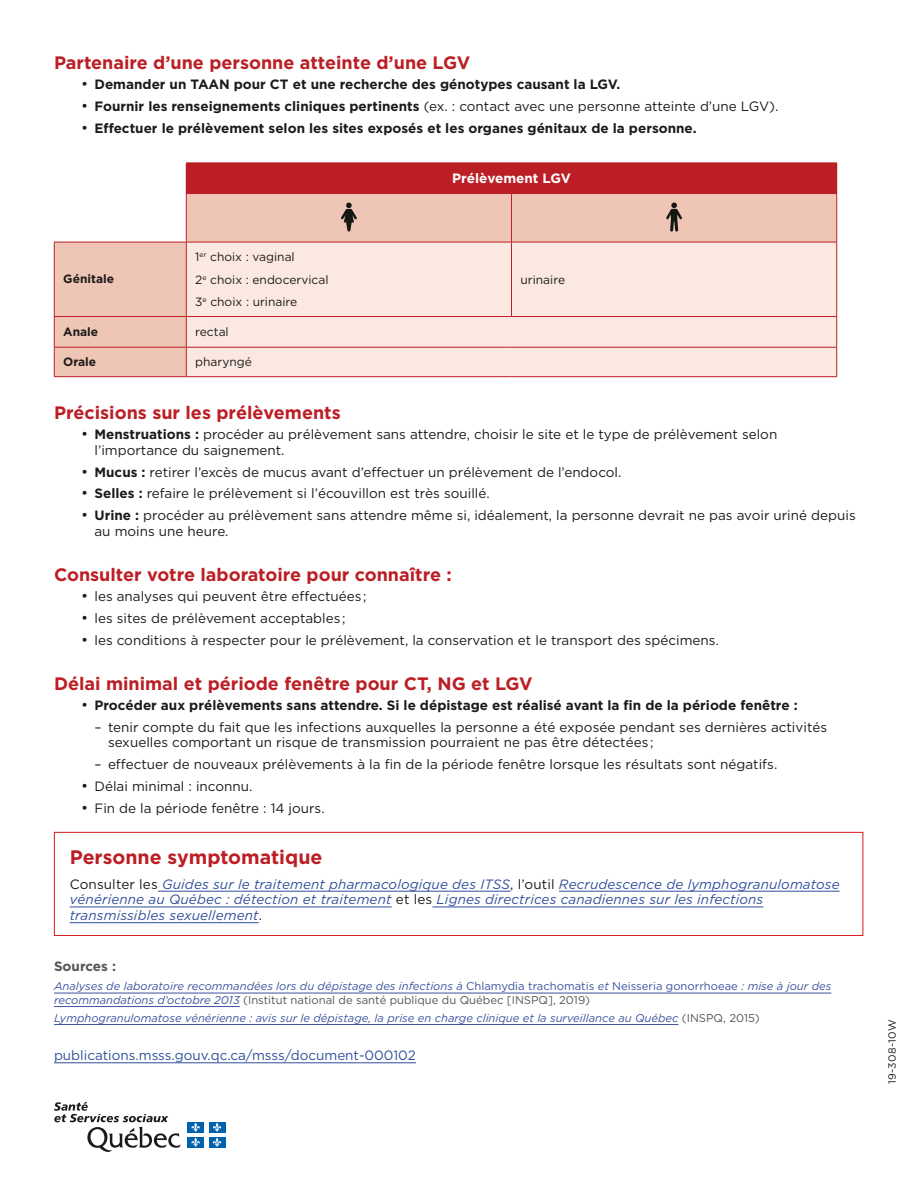
<style>
.page{position:relative;width:918px;height:1188px;background:#fff}
.page>*{position:absolute;margin:0;border:0;box-sizing:border-box;transform-origin:0 0}
.t1{font:700 19.5px "Gotham HTF";color:#bb1f25}
.t2{font:700 18px "Gotham HTF";color:#bb1f25}
.t3{font:13.5px/15.8px "Gotham HTF";color:#1c1b1a}
.t4{font:700 13.5px "Gotham HTF";color:#1c1b1a}
.t5{font:italic 13.5px/15.8px "Gotham HTF";letter-spacing:.01em;color:#2f4f9b}
.t6{font:13.5px "Gotham HTF";color:#2f4f9b}
.t7{font:700 13.5px "Gotham HTF";color:#fff}
.t8{font:700 13.5px "Gotham HTF";color:#535554}
.t9{font:12px/22.5px "Gotham HTF";color:#1c1b1a}
.t10{font:700 12px "Gotham HTF";color:#1c1b1a}
.t11{font:italic 11.25px/13.5px "Gotham HTF";color:#3c529e}
.t12{font:10.5px "Gotham HTF";letter-spacing:.035em;color:#1c1b1a}
.s1{font-weight:400;font-size:14.85px}
.s2{font-size:14.85px}
.s3{font-weight:700}
.s4{font-style:normal;color:#1c1b1a}
.s5{font-style:normal}
.s6{font-style:normal;color:#535554}
</style>
<div class="page">
<hr style="left:54px;top:993px;width:777px;height:1px;background:#3c529e">
<hr style="left:54px;top:1006px;width:186px;height:1px;background:#3c529e">
<hr style="left:54px;top:1024px;width:625px;height:1px;background:#3c529e">
<hr style="left:54px;top:1062px;width:362px;height:1px;background:#2f4f9b">
<div style="left:186px;top:163px;width:651px;height:31px;background:#bb1f25"></div>
<svg style="left:54px;top:194px;width:782px;height:182px;background:#f0cabd"></svg>
<div style="left:187px;top:243px;width:649px;height:73px;background:#fae8e1"></div>
<hr style="left:186px;top:194px;width:1px;height:48px;background:#bb1f25">
<hr style="left:54px;top:242px;width:132px;height:1px;background:#bb1f25">
<hr style="left:186px;top:242px;width:326px;height:1px;background:#bb1f25">
<hr style="left:836px;top:194px;width:1px;height:48px;background:#bb1f25">
<hr style="left:512px;top:242px;width:325px;height:1px;background:#bb1f25">
<hr style="left:54px;top:242px;width:1px;height:74px;background:#bb1f25">
<hr style="left:186px;top:242px;width:1px;height:74px;background:#bb1f25">
<hr style="left:511px;top:242px;width:1px;height:74px;background:#bb1f25">
<hr style="left:836px;top:242px;width:1px;height:74px;background:#bb1f25">
<hr style="left:54px;top:317px;width:1px;height:30px;background:#bb1f25">
<svg style="left:54px;top:348px;width:1px;height:28px"></svg>
<hr style="left:54px;top:316px;width:132px;height:1px;background:#bb1f25">
<hr style="left:186px;top:316px;width:326px;height:1px;background:#bb1f25">
<hr style="left:512px;top:316px;width:325px;height:1px;background:#bb1f25">
<div style="left:186px;top:317px;width:651px;height:59px;background:#fae8e1"></div>
<hr style="left:54px;top:347px;width:132px;height:1px;background:#bb1f25">
<hr style="left:186px;top:347px;width:326px;height:1px;background:#bb1f25">
<hr style="left:512px;top:347px;width:325px;height:1px;background:#bb1f25">
<hr style="left:54px;top:376px;width:132px;height:1px;background:#bb1f25">
<hr style="left:186px;top:376px;width:326px;height:1px;background:#bb1f25">
<hr style="left:512px;top:376px;width:325px;height:1px;background:#bb1f25">
<hr style="left:511px;top:194px;width:1px;height:48px;background:#bb1f25">
<svg style="left:341px;top:203px;width:16px;height:29px"></svg>
<svg style="left:666px;top:203px;width:16px;height:29px"></svg>
<hr style="left:158px;top:891px;width:352px;height:1px;background:#2f4f9b">
<hr style="left:559px;top:891px;width:281px;height:1px;background:#2f4f9b">
<hr style="left:70px;top:907px;width:322px;height:1px;background:#2f4f9b">
<hr style="left:432px;top:907px;width:331px;height:1px;background:#2f4f9b">
<hr style="left:70px;top:922px;width:189px;height:1px;background:#2f4f9b">
<div style="left:54px;top:832px;width:809px;height:104px;border:1px solid #d71a1b"></div>
<svg style="left:54px;top:1102px;width:127px;height:50px"></svg>
<div style="left:187px;top:1122px;width:17px;height:10px;background:#0062ad"></div>
<svg style="left:191px;top:1123px;width:9px;height:9px"></svg>
<div style="left:209px;top:1122px;width:16px;height:10px;background:#0062ad"></div>
<svg style="left:213px;top:1123px;width:8px;height:9px"></svg>
<div style="left:187px;top:1137px;width:17px;height:10px;background:#0062ad"></div>
<svg style="left:191px;top:1138px;width:9px;height:9px"></svg>
<div style="left:209px;top:1137px;width:16px;height:10px;background:#0062ad"></div>
<svg style="left:213px;top:1138px;width:8px;height:9px"></svg>
<h2 class="t2" style="left:54px;top:52px;width:418px">Partenaire d’une personne atteinte d’une LGV</h2>
<p class="t4" style="left:81px;top:77px;width:541px"><span class="s1">•</span> Demander un TAAN pour CT et une recherche des génotypes causant la LGV.</p>
<p class="t3" style="left:81px;top:98px;width:699px"><span class="s2">•</span> <span class="s3">Fournir les renseignements cliniques pertinents</span> (ex. : contact avec une personne atteinte d’une LGV).</p>
<p class="t4" style="left:81px;top:120px;width:617px"><span class="s1">•</span> Effectuer le prélèvement selon les sites exposés et les organes génitaux de la personne.</p>
<p class="t7" style="left:452px;top:170px;width:120px">Prélèvement LGV</p>
<p class="t10" style="left:63px;top:272px;width:52px">Génitale</p>
<p class="t9" style="left:195px;top:245px;width:135px">1<sup>er</sup> choix : vaginal<br>2<sup>e</sup> choix : endocervical<br>3<sup>e</sup> choix : urinaire</p>
<p class="t9" style="left:521px;top:268px;width:46px">urinaire</p>
<p class="t10" style="left:63px;top:325px;width:37px">Anale</p>
<p class="t9" style="left:195px;top:320px;width:35px">rectal</p>
<p class="t10" style="left:63px;top:355px;width:34px">Orale</p>
<p class="t9" style="left:195px;top:351px;width:58px">pharyngé</p>
<h2 class="t2" style="left:54px;top:402px;width:288px">Précisions sur les prélèvements</h2>
<p class="t3" style="left:94px;top:426px;width:684px;text-indent:-14px"><span class="s2">•</span> <span class="s3">Menstruations :</span> procéder au prélèvement sans attendre, choisir le site et le type de prélèvement selon l’importance du saignement.</p>
<p class="t3" style="left:81px;top:464px;width:542px"><span class="s2">•</span> <span class="s3">Mucus :</span> retirer l’excès de mucus avant d’effectuer un prélèvement de l’endocol.</p>
<p class="t3" style="left:81px;top:486px;width:410px"><span class="s2">•</span> <span class="s3">Selles :</span> refaire le prélèvement si l’écouvillon est très souillé.</p>
<p class="t3" style="left:94px;top:507px;width:763px;text-indent:-14px"><span class="s2">•</span> <span class="s3">Urine :</span> procéder au prélèvement sans attendre même si, idéalement, la personne devrait ne pas avoir uriné depuis au moins une heure.</p>
<h2 class="t2" style="left:54px;top:564px;width:399px">Consulter votre laboratoire pour connaître :</h2>
<p class="t3" style="left:81px;top:588px;width:287px"><span class="s2">•</span> les analyses qui peuvent être effectuées ;</p>
<p class="t3" style="left:81px;top:610px;width:266px"><span class="s2">•</span> les sites de prélèvement acceptables ;</p>
<p class="t3" style="left:81px;top:632px;width:639px"><span class="s2">•</span> les conditions à respecter pour le prélèvement, la conservation et le transport des spécimens.</p>
<h2 class="t2" style="left:54px;top:673px;width:480px">Délai minimal et période fenêtre pour CT, NG et LGV</h2>
<p class="t4" style="left:81px;top:697px;width:718px"><span class="s1">•</span> Procéder aux prélèvements sans attendre. Si le dépistage est réalisé avant la fin de la période fenêtre :</p>
<p class="t3" style="left:108px;top:719px;width:721px;text-indent:-14px">– tenir compte du fait que les infections auxquelles la personne a été exposée pendant ses dernières activités sexuelles comportant un risque de transmission pourraient ne pas être détectées ;</p>
<p class="t3" style="left:94px;top:756px;width:684px">– effectuer de nouveaux prélèvements à la fin de la période fenêtre lorsque les résultats sont négatifs.</p>
<p class="t3" style="left:81px;top:778px;width:173px"><span class="s2">•</span> Délai minimal : inconnu.</p>
<p class="t3" style="left:81px;top:800px;width:245px"><span class="s2">•</span> Fin de la période fenêtre : 14 jours.</p>
<h1 class="t1" style="left:70px;top:846px;width:254px">Personne symptomatique</h1>
<p class="t5" style="left:70px;top:876px;width:771px"><span class="s4">Consulter les</span> Guides sur le traitement pharmacologique des ITSS<span class="s4">, l’outil</span> Recrudescence de lymphogranulomatose vénérienne au Québec : détection et traitement <span class="s4">et les</span> Lignes directrices canadiennes sur les infections transmissibles sexuellement<span class="s4">.</span></p>
<p class="t8" style="left:54px;top:958px;width:64px">Sources :</p>
<p class="t11" style="left:54px;top:980px;width:779px">Analyses de laboratoire recommandées lors du dépistage des infections à <span class="s5">Chlamydia trachomatis</span> et <span class="s5">Neisseria gonorrhoeae</span> : mise à jour des recommandations d’octobre 2013 <span class="s6">(Institut national de santé publique du Québec [INSPQ], 2019)</span></p>
<p class="t11" style="left:54px;top:1011px;width:707px">Lymphogranulomatose vénérienne : avis sur le dépistage, la prise en charge clinique et la surveillance au Québec <span class="s6">(INSPQ, 2015)</span></p>
<p class="t6" style="left:54px;top:1048px;width:363px">publications.msss.gouv.qc.ca/msss/document-000102</p>
<p class="t12" style="left:886px;top:1084px;width:66px;rotate:-90deg">19-308-10W</p>
</div>
